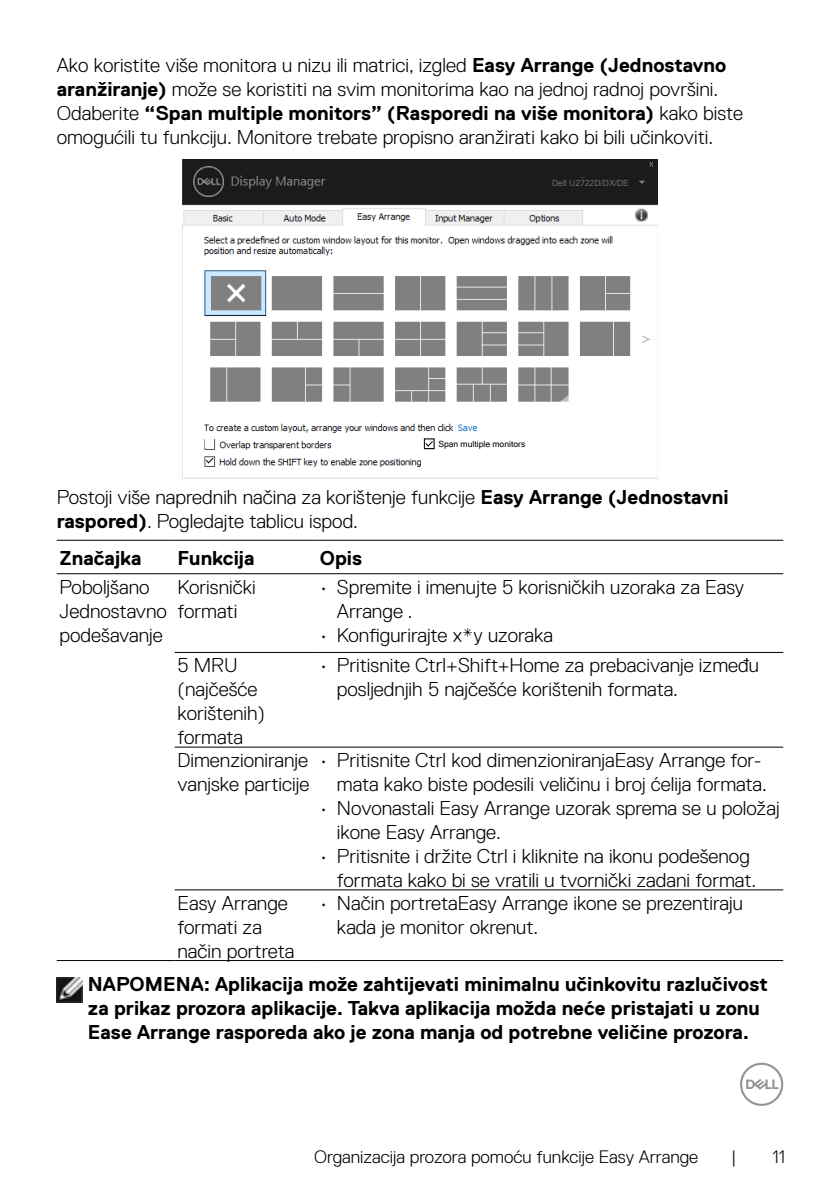
<style>
.page{position:relative;width:840px;height:1191px;background:#fff}
.page>*{position:absolute;margin:0;border:0;box-sizing:border-box;transform-origin:0 0}
.t1{font:300 20px/24px "Dell Replica";color:#000}
.t2{font:700 20px/24px "Dell Replica";color:#000}
.t3{font:300 18px "Dell Replica";color:#000}
.t4{font:8.6px "Microsoft Sans Serif";color:#000}
.t5{font:8.6px "Microsoft Sans Serif";color:#6f6f6b}
.s1{font-weight:700}
</style>
<div class="page">
<svg style="left:740px;top:1062px;width:42px;height:44px"></svg>
<img style="left:182px;top:160px;width:475px;height:319px">
<div style="left:547px;top:178px;width:85px;height:12px;background:#1b1b1b"></div>
<div style="left:437px;top:439px;width:90px;height:11px;background:#fff"></div>
<div style="left:424px;top:438px;width:10px;height:11px;border:1px solid #000"></div>
<svg style="left:424px;top:440px;width:9px;height:7px"></svg>
<div style="left:205px;top:439px;width:9px;height:9px;background:#fff"></div>
<svg style="left:205px;top:457px;width:9px;height:7px"></svg>
<hr style="left:57px;top:960px;width:117px;height:1px;background:#000">
<hr style="left:57px;top:540px;width:117px;height:1px;background:#000">
<hr style="left:174px;top:540px;width:143px;height:1px;background:#000">
<hr style="left:317px;top:540px;width:465px;height:1px;background:#000">
<hr style="left:57px;top:573px;width:117px;height:1px;background:#000">
<hr style="left:174px;top:573px;width:143px;height:1px;background:#000">
<hr style="left:317px;top:573px;width:465px;height:1px;background:#000">
<hr style="left:174px;top:652px;width:143px;height:1px;background:#000">
<hr style="left:317px;top:652px;width:465px;height:1px;background:#000">
<hr style="left:174px;top:747px;width:143px;height:1px;background:#000">
<hr style="left:317px;top:747px;width:465px;height:1px;background:#000">
<hr style="left:174px;top:889px;width:143px;height:1px;background:#000">
<hr style="left:317px;top:889px;width:465px;height:1px;background:#000">
<hr style="left:174px;top:960px;width:143px;height:1px;background:#000">
<hr style="left:317px;top:960px;width:465px;height:1px;background:#000">
<img style="left:57px;top:977px;width:25px;height:25px">
<p class="t1" style="left:57px;top:53px;width:687px">Ako koristite više monitora u nizu ili matrici, izgled <span class="s1">Easy Arrange (Jednostavno aranžiranje)</span> može se koristiti na svim monitorima kao na jednoj radnoj površini.<br>Odaberite <span class="s1">“Span multiple monitors” (Rasporedi na više monitora)</span> kako biste omogućili tu funkciju. Monitore trebate propisno aranžirati kako bi bili učinkoviti.</p>
<p class="t5" style="left:552px;top:177px;width:78px">Dell U2722D/DX/DE</p>
<p class="t4" style="left:438px;top:438px;width:88px">Span multiple monitors</p>
<p class="t1" style="left:57px;top:485px;width:673px">Postoji više naprednih načina za korištenje funkcije <span class="s1">Easy Arrange (Jednostavni raspored)</span>. Pogledajte tablicu ispod.</p>
<p class="t2" style="left:60px;top:546px;width:83px">Značajka</p>
<p class="t2" style="left:177px;top:546px;width:78px">Funkcija</p>
<p class="t2" style="left:320px;top:546px;width:44px">Opis</p>
<p class="t1" style="left:60px;top:574px;width:109px">Poboljšano<br>Jednostavno podešavanje</p>
<p class="t1" style="left:177px;top:574px;width:80px">Korisnički formati</p>
<p class="t1" style="left:337px;top:574px;width:408px;text-indent:-17px">• Spremite i imenujte 5 korisničkih uzoraka za Easy<br>Arrange .</p>
<p class="t1" style="left:320px;top:622px;width:234px">• Konfigurirajte x*y uzoraka</p>
<p class="t1" style="left:177px;top:653px;width:89px">5 MRU (najčešće korištenih) formata</p>
<p class="t1" style="left:337px;top:653px;width:423px;text-indent:-17px">• Pritisnite Ctrl+Shift+Home za prebacivanje između posljednjih 5 najčešće korištenih formata.</p>
<p class="t1" style="left:177px;top:748px;width:133px">Dimenzioniranje vanjske particije</p>
<p class="t1" style="left:320px;top:748px;width:448px;text-align:right">• Pritisnite Ctrl kod dimenzioniranjaEasy Arrange for&shy;mata kako biste podesili veličinu i broj ćelija formata.</p>
<p class="t1" style="left:337px;top:796px;width:444px;text-indent:-17px">• Novonastali Easy Arrange uzorak sprema se u položaj ikone Easy Arrange.</p>
<p class="t1" style="left:337px;top:844px;width:420px;text-indent:-17px">• Pritisnite i držite Ctrl i kliknite na ikonu podešenog formata kako bi se vratili u tvornički zadani format.</p>
<p class="t1" style="left:177px;top:890px;width:118px">Easy Arrange formati za način portreta</p>
<p class="t1" style="left:337px;top:890px;width:407px;text-indent:-17px">• Način portretaEasy Arrange ikone se prezentiraju kada je monitor okrenut.</p>
<p class="t2" style="left:88px;top:972px;width:681px">NAPOMENA: Aplikacija može zahtijevati minimalnu učinkovitu razlučivost za prikaz prozora aplikacije. Takva aplikacija možda neće pristajati u zonu<br>Ease Arrange rasporeda ako je zona manja od potrebne veličine prozora.</p>
<p class="t3" style="left:314px;top:1146px;width:385px">Organizacija prozora pomoću funkcije Easy Arrange</p>
<p class="t3" style="left:730px;top:1146px;width:7px">|</p>
<p class="t3" style="left:772px;top:1146px;width:14px">11</p>
</div>
